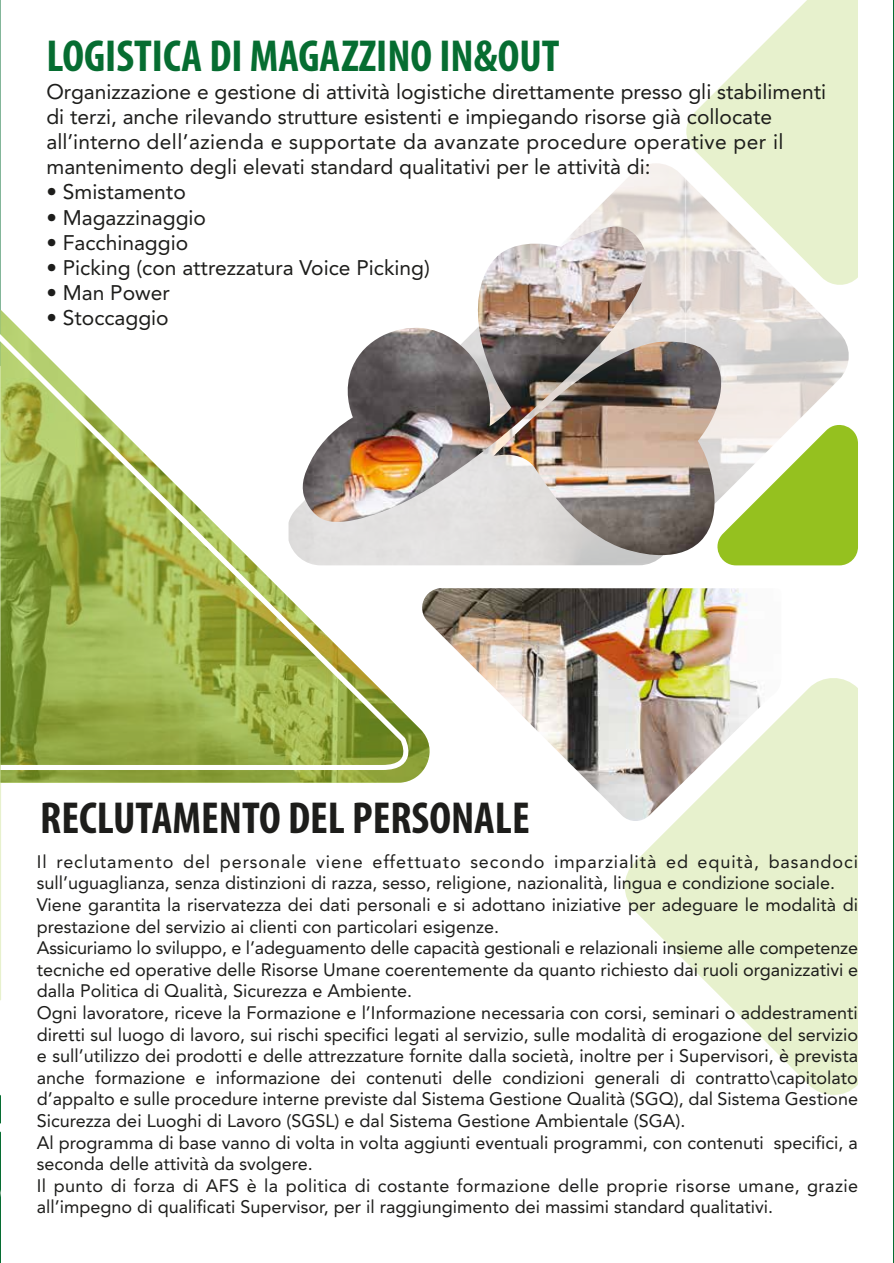
<style>
.page{position:relative;width:894px;height:1263px;background:#fff}
.page>*{position:absolute;margin:0;border:0;box-sizing:border-box;transform-origin:0 0}
.t1{font:700 condensed 45px "Myriad Pro";color:#066d31}
.t2{font:700 condensed 45px "Myriad Pro";color:#1d1d1b}
.t3{font:21px/25.2px "Avenir";color:#1d1d1b}
.t4{font:18px/21.6px "Avenir";color:#1d1d1b}
</style>
<div class="page">
<div style="left:727px;top:429px;width:130px;height:136px;background:#95c11f"></div>
<svg style="left:686px;top:0;width:171px;height:282px;fill:#e7f1cd"></svg>
<svg style="left:625px;top:678px;width:232px;height:417px;fill:#e7f1cd"></svg>
<svg style="left:0;top:782px;width:6px;height:137px"></svg>
<img style="left:439px;top:163px;width:246px;height:402px">
<img style="left:685px;top:179px;width:166px;height:354px">
<img style="left:439px;top:227px;width:222px;height:301px">
<img style="left:493px;top:342px;width:234px;height:223px">
<img style="left:439px;top:588px;width:342px;height:235px">
<img style="left:0;top:327px;width:439px;height:455px">
<img style="left:0;top:919px;width:1px;height:291px">
<svg style="left:0;top:0;width:417px;height:772px"></svg>
<h1 class="t1" style="left:46px;top:28px;width:514px">LOGISTICA DI MAGAZZINO IN&amp;OUT</h1>
<p class="t3" style="left:46px;top:79px;width:781px">Organizzazione e gestione di attività logistiche direttamente presso gli stabilimenti di terzi, anche rilevando strutture esistenti e impiegando risorse già collocate all’interno dell’azienda e supportate da avanzate procedure operative per il mantenimento degli elevati standard qualitativi per le attività di:</p>
<p class="t3" style="left:46px;top:179px;width:141px">• Smistamento</p>
<p class="t3" style="left:46px;top:205px;width:161px">• Magazzinaggio</p>
<p class="t3" style="left:46px;top:230px;width:143px">• Facchinaggio</p>
<p class="t3" style="left:46px;top:255px;width:385px">• Picking (con attrezzatura Voice Picking)</p>
<p class="t3" style="left:46px;top:280px;width:125px">• Man Power</p>
<p class="t3" style="left:46px;top:305px;width:124px">• Stoccaggio</p>
<h1 class="t2" style="left:40px;top:790px;width:491px">RECLUTAMENTO DEL PERSONALE</h1>
<p class="t4" style="left:37px;top:851px;width:822px">Il reclutamento del personale viene effettuato secondo imparzialità ed equità, basandoci sull’uguaglianza, senza distinzioni di razza, sesso, religione, nazionalità, lingua e condizione sociale.<br>Viene garantita la riservatezza dei dati personali e si adottano iniziative per adeguare le modalità di prestazione del servizio ai clienti con particolari esigenze.<br>Assicuriamo lo sviluppo, e l’adeguamento delle capacità gestionali e relazionali insieme alle competenze tecniche ed operative delle Risorse Umane coerentemente da quanto richiesto dai ruoli organizzativi e dalla Politica di Qualità, Sicurezza e Ambiente.<br>Ogni lavoratore, riceve la Formazione e l’Informazione necessaria con corsi, seminari o addestramenti diretti sul luogo di lavoro, sui rischi specifici legati al servizio, sulle modalità di erogazione del servizio e sull’utilizzo dei prodotti e delle attrezzature fornite dalla società, inoltre per i Supervisori, è prevista anche formazione e informazione dei contenuti delle condizioni generali di contratto\capitolato d’appalto e sulle procedure interne previste dal Sistema Gestione Qualità (SGQ), dal Sistema Gestione Sicurezza dei Luoghi di Lavoro (SGSL) e dal Sistema Gestione Ambientale (SGA).<br>Al programma di base vanno di volta in volta aggiunti eventuali programmi, con contenuti specifici, a seconda delle attività da svolgere.<br>Il punto di forza di AFS è la politica di costante formazione delle proprie risorse umane, grazie all’impegno di qualificati Supervisor, per il raggiungimento dei massimi standard qualitativi.</p>
</div>
